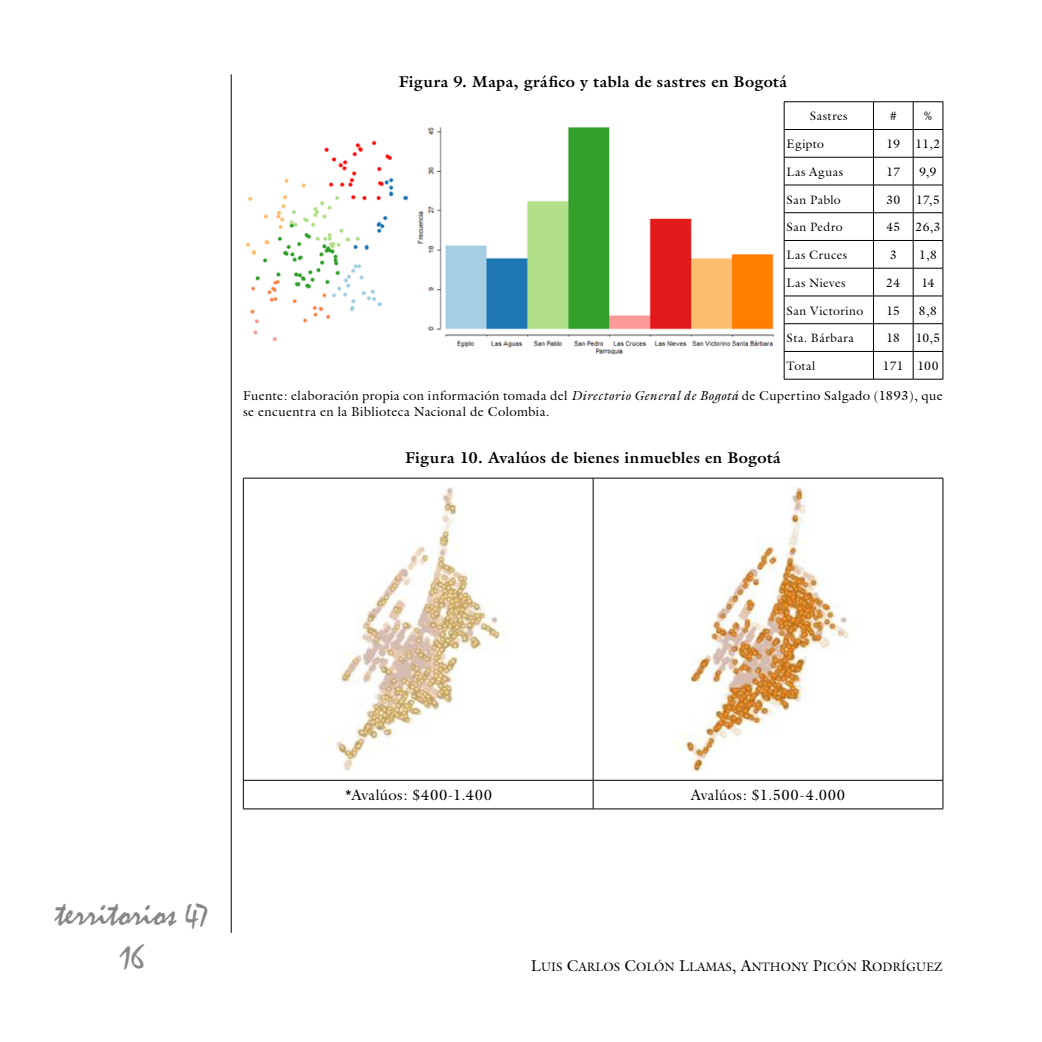
<style>
.page{position:relative;width:1042px;height:1042px;background:#fff}
.page>*{position:absolute;margin:0;border:0;box-sizing:border-box;transform-origin:0 0}
.t1{font:37.62px "Mistral";letter-spacing:-.01em;color:#878787}
.t2{font:33.25px "Mistral";color:#878787}
._15Tit_grafico{font:700 15.75px "Galliard";letter-spacing:.025em;color:#000}
._14Body_grafico{font:14.88px "Galliard";letter-spacing:.03em;color:#000}
._16Fte_grafico{font:13.12px/15.8px "Galliard";letter-spacing:.02em;color:#000}
._14Body_grafico-2{font:12.25px "Galliard";letter-spacing:.035em;color:#000}
.t3{font:12.25px "Galliard";color:#000}
.s1{font-style:italic}
.s2{font-size:31.5px}
.s3{font-size:15.75px}
</style>
<div class="page">
<hr style="left:231px;top:74px;width:1px;height:859px;background:#000">
<img style="left:245px;top:140px;width:164px;height:202px">
<img style="left:417px;top:127px;width:357px;height:228px">
<hr style="left:784px;top:101px;width:89px;height:1px;background:#000">
<hr style="left:873px;top:101px;width:40px;height:1px;background:#000">
<hr style="left:913px;top:101px;width:30px;height:1px;background:#000">
<hr style="left:784px;top:129px;width:89px;height:1px;background:#000">
<hr style="left:873px;top:129px;width:40px;height:1px;background:#000">
<hr style="left:913px;top:129px;width:30px;height:1px;background:#000">
<hr style="left:784px;top:157px;width:89px;height:1px;background:#000">
<hr style="left:873px;top:157px;width:40px;height:1px;background:#000">
<hr style="left:913px;top:157px;width:30px;height:1px;background:#000">
<hr style="left:784px;top:185px;width:89px;height:1px;background:#000">
<hr style="left:873px;top:185px;width:40px;height:1px;background:#000">
<hr style="left:913px;top:185px;width:30px;height:1px;background:#000">
<hr style="left:784px;top:212px;width:89px;height:1px;background:#000">
<hr style="left:873px;top:212px;width:40px;height:1px;background:#000">
<hr style="left:913px;top:212px;width:30px;height:1px;background:#000">
<hr style="left:784px;top:240px;width:89px;height:1px;background:#000">
<hr style="left:873px;top:240px;width:40px;height:1px;background:#000">
<hr style="left:913px;top:240px;width:30px;height:1px;background:#000">
<hr style="left:784px;top:268px;width:89px;height:1px;background:#000">
<hr style="left:873px;top:268px;width:40px;height:1px;background:#000">
<hr style="left:913px;top:268px;width:30px;height:1px;background:#000">
<hr style="left:784px;top:296px;width:89px;height:1px;background:#000">
<hr style="left:873px;top:296px;width:40px;height:1px;background:#000">
<hr style="left:913px;top:296px;width:30px;height:1px;background:#000">
<hr style="left:784px;top:323px;width:89px;height:1px;background:#000">
<hr style="left:873px;top:323px;width:40px;height:1px;background:#000">
<hr style="left:913px;top:323px;width:30px;height:1px;background:#000">
<hr style="left:784px;top:351px;width:89px;height:1px;background:#000">
<svg style="left:784px;top:102px;width:1px;height:277px"></svg>
<hr style="left:873px;top:351px;width:40px;height:1px;background:#000">
<svg style="left:873px;top:102px;width:1px;height:277px"></svg>
<hr style="left:913px;top:351px;width:30px;height:1px;background:#000">
<svg style="left:913px;top:102px;width:1px;height:277px"></svg>
<svg style="left:942px;top:102px;width:1px;height:277px"></svg>
<hr style="left:784px;top:379px;width:89px;height:1px;background:#000">
<hr style="left:873px;top:379px;width:40px;height:1px;background:#000">
<hr style="left:913px;top:379px;width:30px;height:1px;background:#000">
<hr style="left:243px;top:478px;width:350px;height:1px;background:#000">
<hr style="left:243px;top:478px;width:1px;height:302px;background:#000">
<hr style="left:593px;top:478px;width:350px;height:1px;background:#000">
<hr style="left:593px;top:478px;width:1px;height:302px;background:#000">
<hr style="left:942px;top:478px;width:1px;height:302px;background:#000">
<hr style="left:243px;top:780px;width:350px;height:1px;background:#000">
<svg style="left:243px;top:780px;width:1px;height:28px"></svg>
<hr style="left:593px;top:780px;width:350px;height:1px;background:#000">
<svg style="left:593px;top:780px;width:1px;height:28px"></svg>
<svg style="left:942px;top:780px;width:1px;height:28px"></svg>
<hr style="left:243px;top:808px;width:350px;height:1px;background:#000">
<hr style="left:593px;top:808px;width:350px;height:1px;background:#000">
<img style="left:329px;top:487px;width:177px;height:284px">
<img style="left:674px;top:486px;width:176px;height:286px">
<p class="_15Tit_grafico" style="left:399px;top:71px;width:390px">Figura 9. Mapa, gráfico y tabla de sastres en Bogotá</p>
<p class="_14Body_grafico-2" style="left:810px;top:109px;width:39px">Sastres</p>
<p class="_14Body_grafico-2" style="left:890px;top:109px;width:8px">#</p>
<p class="_14Body_grafico-2" style="left:924px;top:109px;width:9px">%</p>
<p class="_14Body_grafico-2" style="left:786px;top:136px;width:39px">Egipto</p>
<p class="_14Body_grafico-2" style="left:886px;top:136px;width:15px">19</p>
<p class="_14Body_grafico-2" style="left:915px;top:136px;width:26px">11,2</p>
<p class="_14Body_grafico-2" style="left:786px;top:164px;width:58px">Las Aguas</p>
<p class="_14Body_grafico-2" style="left:886px;top:164px;width:15px">17</p>
<p class="_14Body_grafico-2" style="left:919px;top:164px;width:19px">9,9</p>
<p class="_14Body_grafico-2" style="left:786px;top:192px;width:56px">San Pablo</p>
<p class="_14Body_grafico-2" style="left:886px;top:192px;width:16px">30</p>
<p class="_14Body_grafico-2" style="left:916px;top:192px;width:25px">17,5</p>
<p class="_14Body_grafico-2" style="left:786px;top:220px;width:58px">San Pedro</p>
<p class="_14Body_grafico-2" style="left:886px;top:220px;width:15px">45</p>
<p class="_14Body_grafico-2" style="left:915px;top:220px;width:26px">26,3</p>
<p class="_14Body_grafico-2" style="left:786px;top:247px;width:62px">Las Cruces</p>
<p class="_14Body_grafico-2" style="left:890px;top:247px;width:8px">3</p>
<p class="_14Body_grafico-2" style="left:919px;top:247px;width:19px">1,8</p>
<p class="_14Body_grafico-2" style="left:786px;top:275px;width:60px">Las Nieves</p>
<p class="_14Body_grafico-2" style="left:886px;top:275px;width:16px">24</p>
<p class="_14Body_grafico-2" style="left:921px;top:275px;width:15px">14</p>
<p class="_14Body_grafico-2" style="left:786px;top:303px;width:78px">San Victorino</p>
<p class="_14Body_grafico-2" style="left:886px;top:303px;width:15px">15</p>
<p class="_14Body_grafico-2" style="left:919px;top:303px;width:20px">8,8</p>
<p class="_14Body_grafico-2" style="left:786px;top:331px;width:69px">Sta. Bárbara</p>
<p class="_14Body_grafico-2" style="left:886px;top:331px;width:15px">18</p>
<p class="_14Body_grafico-2" style="left:915px;top:331px;width:26px">10,5</p>
<p class="_14Body_grafico-2" style="left:786px;top:358px;width:30px">Total</p>
<p class="_14Body_grafico-2" style="left:883px;top:358px;width:23px">171</p>
<p class="_14Body_grafico-2" style="left:917px;top:358px;width:23px">100</p>
<p class="_16Fte_grafico" style="left:243px;top:388px;width:701px">Fuente: elaboración propia con información tomada del <span class="s1">Directorio General de Bogotá</span> de Cupertino Salgado (1893), que se encuentra en la Biblioteca Nacional de Colombia.</p>
<p class="_15Tit_grafico" style="left:405px;top:447px;width:377px">Figura 10. Avalúos de bienes inmuebles en Bogotá</p>
<h1 class="t1" style="left:55px;top:892px;width:155px">territorios <span class="s2">47</span></h1>
<h2 class="t2" style="left:119px;top:938px;width:27px">16</h2>
<p class="_14Body_grafico" style="left:344px;top:786px;width:149px">*Avalúos: $400-1.400</p>
<p class="_14Body_grafico" style="left:691px;top:786px;width:156px">Avalúos: $1.500-4.000</p>
<p class="t3" style="left:531px;top:959px;width:413px"><span class="s3">L</span>UIS <span class="s3">C</span>ARLOS <span class="s3">C</span>OLÓN <span class="s3">L</span>LAMAS<span class="s3">, A</span>NTHONY <span class="s3">P</span>ICÓN <span class="s3">R</span>ODRÍGUEZ</p>
</div>
